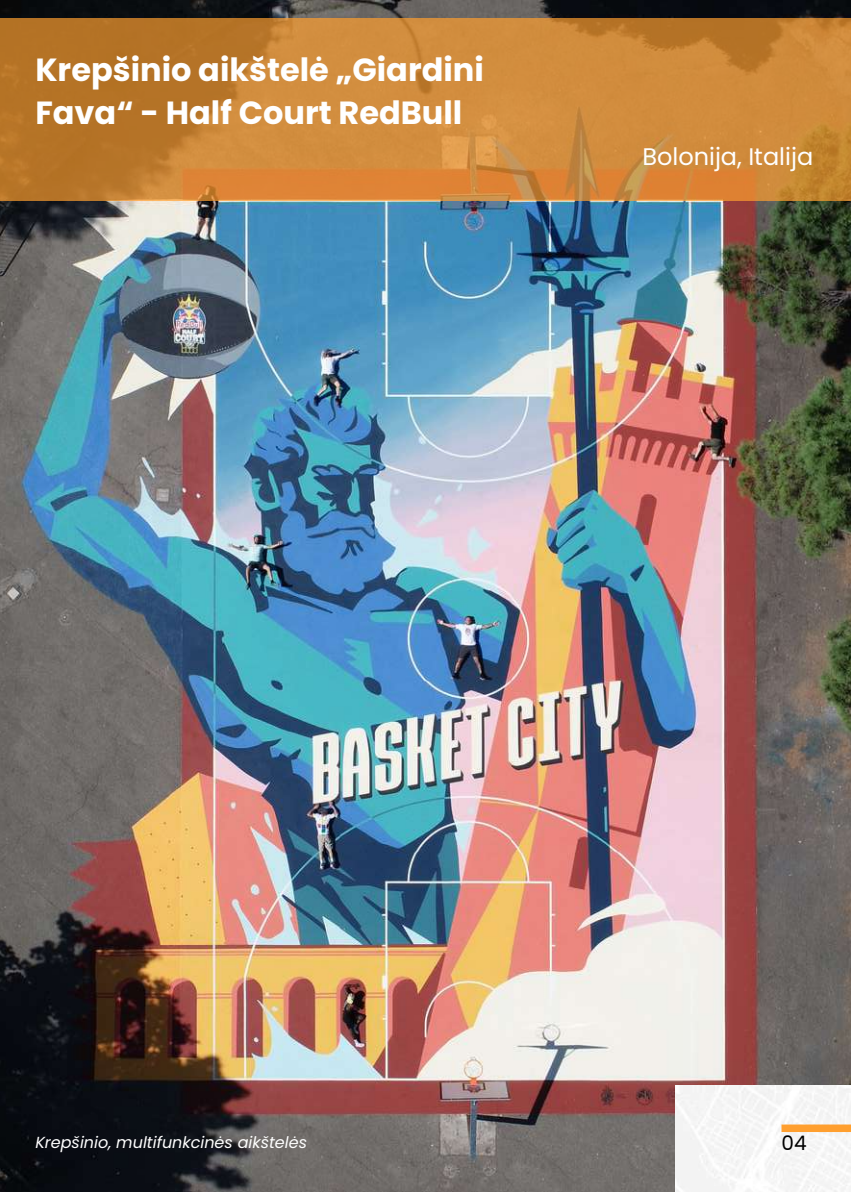
<style>
.page{position:relative;width:851px;height:1192px;background:#fff}
.page>*{position:absolute;margin:0;border:0;box-sizing:border-box;transform-origin:0 0}
.t1{font:700 32px/43.6px "Poppins";color:#fff}
.t2{font:24px "Poppins";color:#fff}
.t3{font:20px "Poppins";color:#000}
.t4{font:italic 16px "Poppins";color:#fff}
</style>
<div class="page">
<img style="left:0;top:0;width:850px;height:1191px">
<svg style="left:0;top:18px;width:850px;height:182px;background:#ca8436"></svg>
<div style="left:675px;top:1084px;width:175px;height:107px;background:#f5f5f5"></div>
<div style="left:781px;top:1124px;width:69px;height:7px;background:#ff9f2f"></div>
<p class="t1" style="left:35px;top:48px;width:450px">Krepšinio aikštelė „Giardini<br>Fava“ - Half Court RedBull</p>
<p class="t2" style="left:642px;top:139px;width:172px">Bolonija, Italija</p>
<p class="t4" style="left:35px;top:1130px;width:273px">Krepšinio, multifunkcinės aikštelės</p>
<p class="t3" style="left:781px;top:1128px;width:27px">04</p>
</div>
